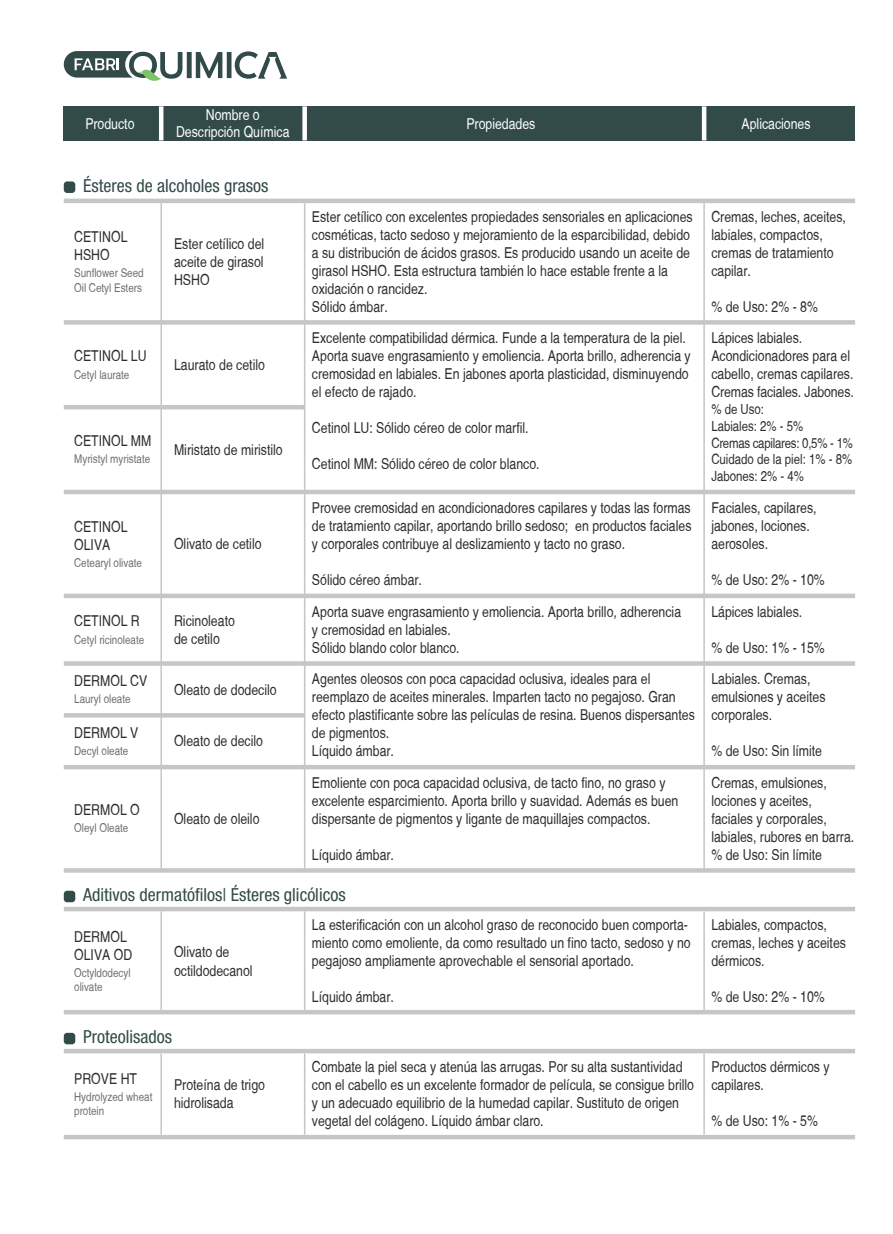
<style>
.page{position:relative;width:893px;height:1234px;background:#fff}
.page>*{position:absolute;margin:0;border:0;box-sizing:border-box;transform-origin:0 0}
.t1{font:condensed 18px "Helvetica Neue LT Std";color:#324b49}
.t2{font:condensed 15px/18px "Helvetica";color:#2e2d2c}
.t3{font:condensed 15px/16.5px "Helvetica";color:#fff;text-align:center}
.t4{font:condensed 13.95px/16.8px "Helvetica";color:#2e2d2c}
.t5{font:condensed 12px/14.4px "Helvetica";color:#706f6f}
</style>
<div class="page">
<div style="left:64px;top:106px;width:791px;height:34px;background:#324b49"></div>
<div style="left:302px;top:106px;width:5px;height:34px;background:#fff"></div>
<hr style="left:159px;top:106px;width:4px;height:34px;background:#fff">
<hr style="left:702px;top:106px;width:4px;height:34px;background:#fff">
<div style="left:64px;top:181px;width:11px;height:12px;background:#324b49;border-radius:3px"></div>
<hr style="left:160px;top:203px;width:2px;height:667px;background:#c6c6c6">
<hr style="left:304px;top:203px;width:1px;height:667px;background:#c6c6c6">
<hr style="left:703px;top:203px;width:2px;height:667px;background:#c6c6c6">
<hr style="left:64px;top:320px;width:791px;height:4px;background:#c6c6c6">
<div style="left:64px;top:198px;width:791px;height:5px;background:#c6c6c6"></div>
<div style="left:64px;top:489px;width:791px;height:5px;background:#c6c6c6"></div>
<div style="left:64px;top:593px;width:791px;height:5px;background:#c6c6c6"></div>
<hr style="left:64px;top:405px;width:241px;height:4px;background:#c6c6c6">
<div style="left:64px;top:764px;width:791px;height:5px;background:#c6c6c6"></div>
<hr style="left:64px;top:868px;width:791px;height:4px;background:#c6c6c6">
<svg style="left:64px;top:661px;width:791px;height:4px;background:#c9c9c9"></svg>
<hr style="left:64px;top:713px;width:241px;height:4px;background:#c6c6c6">
<div style="left:64px;top:890px;width:11px;height:12px;background:#324b49;border-radius:3px"></div>
<hr style="left:160px;top:911px;width:2px;height:100px;background:#c6c6c6">
<hr style="left:304px;top:911px;width:1px;height:100px;background:#c6c6c6">
<hr style="left:703px;top:911px;width:2px;height:100px;background:#c6c6c6">
<div style="left:64px;top:1009px;width:791px;height:5px;background:#c6c6c6"></div>
<div style="left:64px;top:906px;width:791px;height:5px;background:#c6c6c6"></div>
<div style="left:64px;top:1032px;width:11px;height:12px;background:#324b49;border-radius:3px"></div>
<hr style="left:160px;top:1053px;width:2px;height:81px;background:#c6c6c6">
<hr style="left:304px;top:1053px;width:1px;height:81px;background:#c6c6c6">
<hr style="left:703px;top:1053px;width:2px;height:81px;background:#c6c6c6">
<div style="left:64px;top:1134px;width:791px;height:5px;background:#c6c6c6"></div>
<div style="left:64px;top:1048px;width:791px;height:5px;background:#c6c6c6"></div>
<svg style="left:64px;top:51px;width:223px;height:30px"></svg>
<p class="t3" style="left:176px;top:107px;width:115px">Nombre o<br>Descripción Química</p>
<p class="t1" style="left:83px;top:175px;width:187px">Ésteres de alcoholes grasos</p>
<p class="t3" style="left:85px;top:115px;width:51px">Producto</p>
<p class="t3" style="left:466px;top:115px;width:71px">Propiedades</p>
<p class="t3" style="left:742px;top:115px;width:71px">Aplicaciones</p>
<p class="t2" style="left:74px;top:228px;width:55px">CETINOL<br>HSHO</p>
<p class="t5" style="left:74px;top:266px;width:71px">Sunflower Seed<br>Oil Cetyl Esters</p>
<p class="t2" style="left:74px;top:347px;width:74px">CETINOL LU</p>
<p class="t5" style="left:74px;top:367px;width:57px">Cetyl laurate</p>
<p class="t2" style="left:74px;top:431px;width:79px">CETINOL MM</p>
<p class="t5" style="left:74px;top:452px;width:77px">Myristyl myristate</p>
<p class="t2" style="left:74px;top:517px;width:55px">CETINOL<br>OLIVA</p>
<p class="t5" style="left:74px;top:555px;width:69px">Cetearyl olivate</p>
<p class="t2" style="left:74px;top:612px;width:67px">CETINOL R</p>
<p class="t5" style="left:74px;top:632px;width:71px">Cetyl ricinoleate</p>
<p class="t2" style="left:74px;top:671px;width:75px">DERMOL CV</p>
<p class="t5" style="left:74px;top:691px;width:58px">Lauryl oleate</p>
<p class="t2" style="left:74px;top:723px;width:66px">DERMOL V</p>
<p class="t5" style="left:74px;top:743px;width:56px">Decyl oleate</p>
<p class="t2" style="left:74px;top:800px;width:67px">DERMOL O</p>
<p class="t5" style="left:74px;top:820px;width:56px">Oleyl Oleate</p>
<p class="t2" style="left:174px;top:235px;width:92px;text-align:justify">Ester cetílico del aceite de girasol HSHO</p>
<p class="t2" style="left:174px;top:356px;width:92px">Laurato de cetilo</p>
<p class="t2" style="left:174px;top:440px;width:110px">Miristato de miristilo</p>
<p class="t2" style="left:174px;top:535px;width:89px">Olivato de cetilo</p>
<p class="t2" style="left:174px;top:611px;width:62px">Ricinoleato de cetilo</p>
<p class="t2" style="left:312px;top:208px;width:382px">Ester cetílico con excelentes propiedades sensoriales en aplicaciones cosméticas, tacto sedoso y mejoramiento de la esparcibilidad, debido a su distribución de ácidos grasos. Es producido usando un aceite de girasol HSHO. Esta estructura también lo hace estable frente a la oxidación o rancidez.<br>Sólido ámbar.</p>
<p class="t2" style="left:312px;top:329px;width:380px">Excelente compatibilidad dérmica. Funde a la temperatura de la piel.<br>Aporta suave engrasamiento y emoliencia. Aporta brillo, adherencia y cremosidad en labiales. En jabones aporta plasticidad, disminuyendo el efecto de rajado.</p>
<p class="t2" style="left:312px;top:419px;width:218px">Cetinol LU: Sólido céreo de color marfil.</p>
<p class="t2" style="left:312px;top:455px;width:229px">Cetinol MM: Sólido céreo de color blanco.</p>
<p class="t2" style="left:312px;top:498px;width:381px;text-align:justify">Provee cremosidad en acondicionadores capilares y todas las formas de tratamiento capilar, aportando brillo sedoso; en productos faciales y corporales contribuye al deslizamiento y tacto no graso.</p>
<p class="t2" style="left:312px;top:570px;width:112px">Sólido céreo ámbar.</p>
<p class="t2" style="left:312px;top:602px;width:371px">Aporta suave engrasamiento y emoliencia. Aporta brillo, adherencia y cremosidad en labiales.<br>Sólido blando color blanco.</p>
<p class="t2" style="left:711px;top:208px;width:136px">Cremas, leches, aceites, labiales, compactos, cremas de tratamiento capilar.</p>
<p class="t2" style="left:711px;top:298px;width:108px">% de Uso: 2% - 8%</p>
<p class="t2" style="left:711px;top:329px;width:144px">Lápices labiales.<br>Acondicionadores para el cabello, cremas capilares.<br>Cremas faciales. Jabones.</p>
<p class="t4" style="left:711px;top:401px;width:143px">% de Uso:<br>Labiales: 2% - 5%<br>Cremas capilares: 0,5% - 1%<br>Cuidado de la piel: 1% - 8%<br>Jabones: 2% - 4%</p>
<p class="t2" style="left:711px;top:498px;width:107px">Faciales, capilares, jabones, lociones. aerosoles.</p>
<p class="t2" style="left:711px;top:570px;width:115px">% de Uso: 2% - 10%</p>
<p class="t2" style="left:711px;top:602px;width:92px">Lápices labiales.</p>
<p class="t2" style="left:711px;top:638px;width:115px">% de Uso: 1% - 15%</p>
<p class="t2" style="left:174px;top:680px;width:104px">Oleato de dodecilo</p>
<p class="t2" style="left:711px;top:670px;width:116px">Labiales. Cremas, emulsiones y aceites corporales.</p>
<p class="t2" style="left:711px;top:742px;width:112px">% de Uso: Sin límite</p>
<p class="t2" style="left:312px;top:670px;width:384px">Agentes oleosos con poca capacidad oclusiva, ideales para el reemplazo de aceites minerales. Imparten tacto no pegajoso. Gran efecto plastificante sobre las películas de resina. Buenos dispersantes de pigmentos.<br>Líquido ámbar.</p>
<p class="t2" style="left:174px;top:732px;width:90px">Oleato de decilo</p>
<p class="t2" style="left:174px;top:809px;width:87px">Oleato de oleilo</p>
<p class="t2" style="left:312px;top:773px;width:368px">Emoliente con poca capacidad oclusiva, de tacto fino, no graso y excelente esparcimiento. Aporta brillo y suavidad. Además es buen dispersante de pigmentos y ligante de maquillajes compactos.</p>
<p class="t2" style="left:312px;top:845px;width:84px">Líquido ámbar.</p>
<p class="t2" style="left:711px;top:773px;width:144px">Cremas, emulsiones, lociones y aceites, faciales y corporales, labiales, rubores en barra. % de Uso: Sin límite</p>
<p class="t1" style="left:83px;top:884px;width:264px">Aditivos dermatófilos| Ésteres glicólicos</p>
<p class="t2" style="left:74px;top:927px;width:60px">DERMOL<br>OLIVA OD</p>
<p class="t5" style="left:74px;top:965px;width:58px">Octyldodecyl olivate</p>
<p class="t2" style="left:312px;top:915px;width:380px">La esterificación con un alcohol graso de reconocido buen comporta&shy;miento como emoliente, da como resultado un fino tacto, sedoso y no pegajoso ampliamente aprovechable el sensorial aportado.</p>
<p class="t2" style="left:312px;top:987px;width:84px">Líquido ámbar.</p>
<p class="t2" style="left:174px;top:942px;width:80px">Olivato de octildodecanol</p>
<p class="t1" style="left:83px;top:1026px;width:90px">Proteolisados</p>
<p class="t2" style="left:74px;top:1068px;width:64px">PROVE HT</p>
<p class="t5" style="left:74px;top:1089px;width:80px">Hydrolyzed wheat protein</p>
<p class="t2" style="left:174px;top:1075px;width:92px">Proteína de trigo hidrolisada</p>
<p class="t2" style="left:312px;top:1057px;width:384px">Combate la piel seca y atenúa las arrugas. Por su alta sustantividad con el cabello es un excelente formador de película, se consigue brillo y un adecuado equilibrio de la humedad capilar. Sustituto de origen vegetal del colágeno. Líquido ámbar claro.</p>
<p class="t2" style="left:711px;top:915px;width:136px">Labiales, compactos, cremas, leches y aceites dérmicos.</p>
<p class="t2" style="left:711px;top:987px;width:115px">% de Uso: 2% - 10%</p>
<p class="t2" style="left:711px;top:1057px;width:120px">Productos dérmicos y capilares.</p>
<p class="t2" style="left:711px;top:1111px;width:108px">% de Uso: 1% - 5%</p>
</div>
